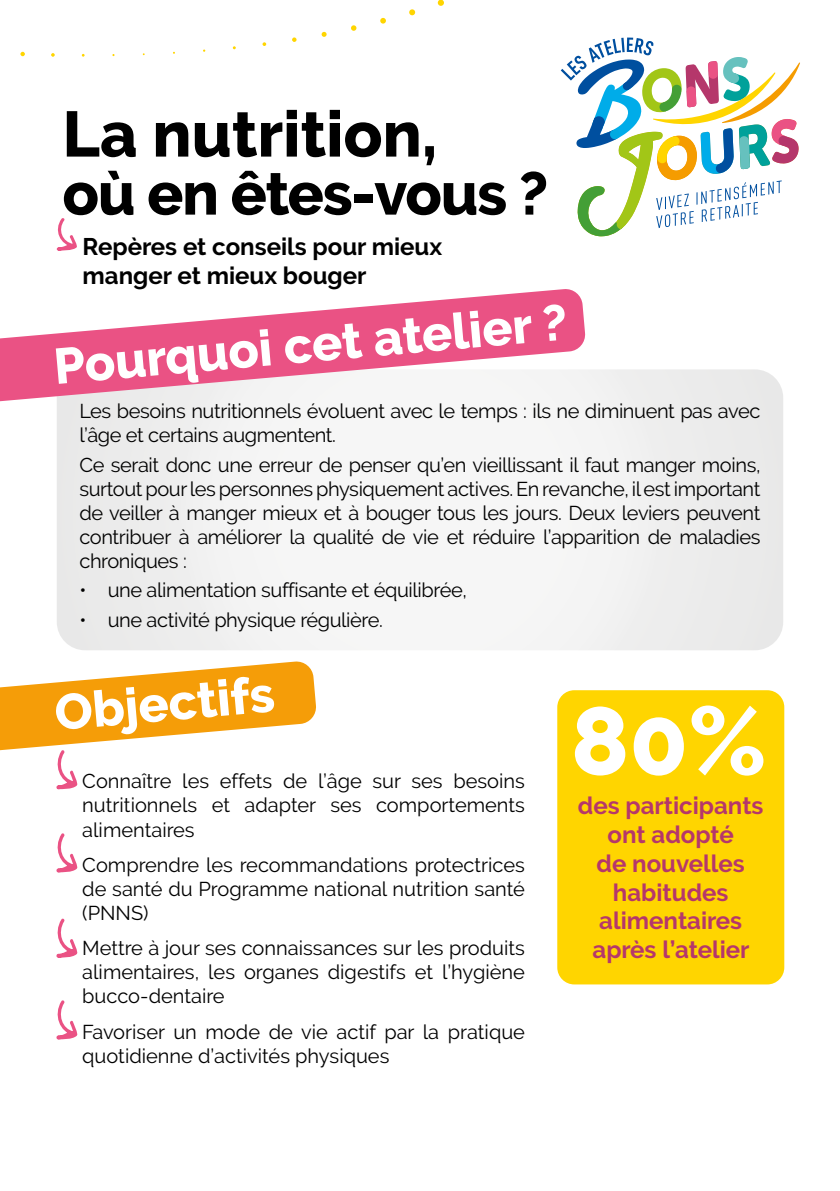
<style>
.page{position:relative;width:840px;height:1191px;background:#fff}
.page>*{position:absolute;margin:0;border:0;box-sizing:border-box;transform-origin:0 0}
.t1{font:800 96px "Raleway";color:#fff}
.t2{font:800 64px "Raleway";color:#000}
.t3{font:800 60px "Raleway";letter-spacing:-.02em;color:#000}
.t4{font:800 50px "Raleway";color:#fff}
.t5{font:700 24px/28.8px "Raleway";color:#b5376b;text-align:center}
.t6{font:700 24px/28.8px "Raleway";color:#000}
.t7{font:20px/24px "Raleway";letter-spacing:-.02em;color:#000;text-align:justify}
.t8{font:20px/24px "Raleway";color:#000}
</style>
<div class="page">
<svg style="left:20px;top:52px;width:5px;height:4px"></svg>
<svg style="left:51px;top:53px;width:4px;height:4px"></svg>
<svg style="left:262px;top:42px;width:4px;height:4px"></svg>
<svg style="left:292px;top:37px;width:4px;height:5px"></svg>
<svg style="left:321px;top:32px;width:5px;height:5px"></svg>
<svg style="left:351px;top:25px;width:5px;height:6px"></svg>
<svg style="left:380px;top:18px;width:6px;height:6px"></svg>
<svg style="left:409px;top:9px;width:6px;height:6px"></svg>
<svg style="left:437px;top:0;width:6px;height:6px"></svg>
<svg style="left:560px;top:38px;width:238px;height:198px"></svg>
<svg style="left:57px;top:369px;width:725px;height:281px"></svg>
<svg style="left:0;top:289px;width:585px;height:115px;fill:#ea5284"></svg>
<svg style="left:56px;top:218px;width:21px;height:33px"></svg>
<div style="left:557px;top:690px;width:226px;height:294px;background:#ffd500;border-radius:17px"></div>
<svg style="left:0;top:661px;width:316px;height:128px"></svg>
<svg style="left:56px;top:833px;width:21px;height:39px"></svg>
<svg style="left:56px;top:918px;width:21px;height:40px"></svg>
<svg style="left:56px;top:1000px;width:21px;height:39px"></svg>
<h2 class="t2" style="left:62px;top:98px;width:376px">La nutrition,</h2>
<h3 class="t3" style="left:62px;top:159px;width:487px">où en êtes-vous ?</h3>
<p class="t6" style="left:83px;top:232px;width:361px">Repères et conseils pour mieux manger et mieux bouger</p>
<h3 class="t4" style="left:51px;top:338px;width:516px;rotate:-5deg">Pourquoi cet atelier ?</h3>
<p class="t7" style="left:79px;top:399px;width:682px">Les besoins nutritionnels évoluent avec le temps : ils ne diminuent pas avec l’âge et certains augmentent.</p>
<p class="t7" style="left:79px;top:452px;width:682px">Ce serait donc une erreur de penser qu’en vieillissant il faut manger moins, surtout pour les personnes physiquement actives. En revanche, il est important de veiller à manger mieux et à bouger tous les jours. Deux leviers peuvent contribuer à améliorer la qualité de vie et réduire l’apparition de maladies chroniques :</p>
<p class="t7" style="left:79px;top:578px;width:388px">• une alimentation suffisante et équilibrée,</p>
<p class="t7" style="left:79px;top:608px;width:305px">• une activité physique régulière.</p>
<h3 class="t4" style="left:52px;top:684px;width:222px;rotate:-5deg">Objectifs</h3>
<p class="t7" style="left:82px;top:769px;width:444px">Connaître les effets de l’âge sur ses besoins nutritionnels et adapter ses comportements alimentaires</p>
<p class="t7" style="left:82px;top:852px;width:444px">Comprendre les recommandations protectrices de santé du Programme national nutrition santé (PNNS)</p>
<p class="t7" style="left:82px;top:936px;width:444px">Mettre à jour ses connaissances sur les produits alimentaires, les organes digestifs et l’hygiène bucco-dentaire</p>
<p class="t8" style="left:82px;top:1019px;width:444px">Favoriser un mode de vie actif par la pratique quotidienne d’activités physiques</p>
<h1 class="t1" style="left:570px;top:686px;width:197px">80%</h1>
<p class="t5" style="left:577px;top:791px;width:187px">des participants ont adopté<br>de nouvelles habitudes alimentaires après l’atelier</p>
</div>
